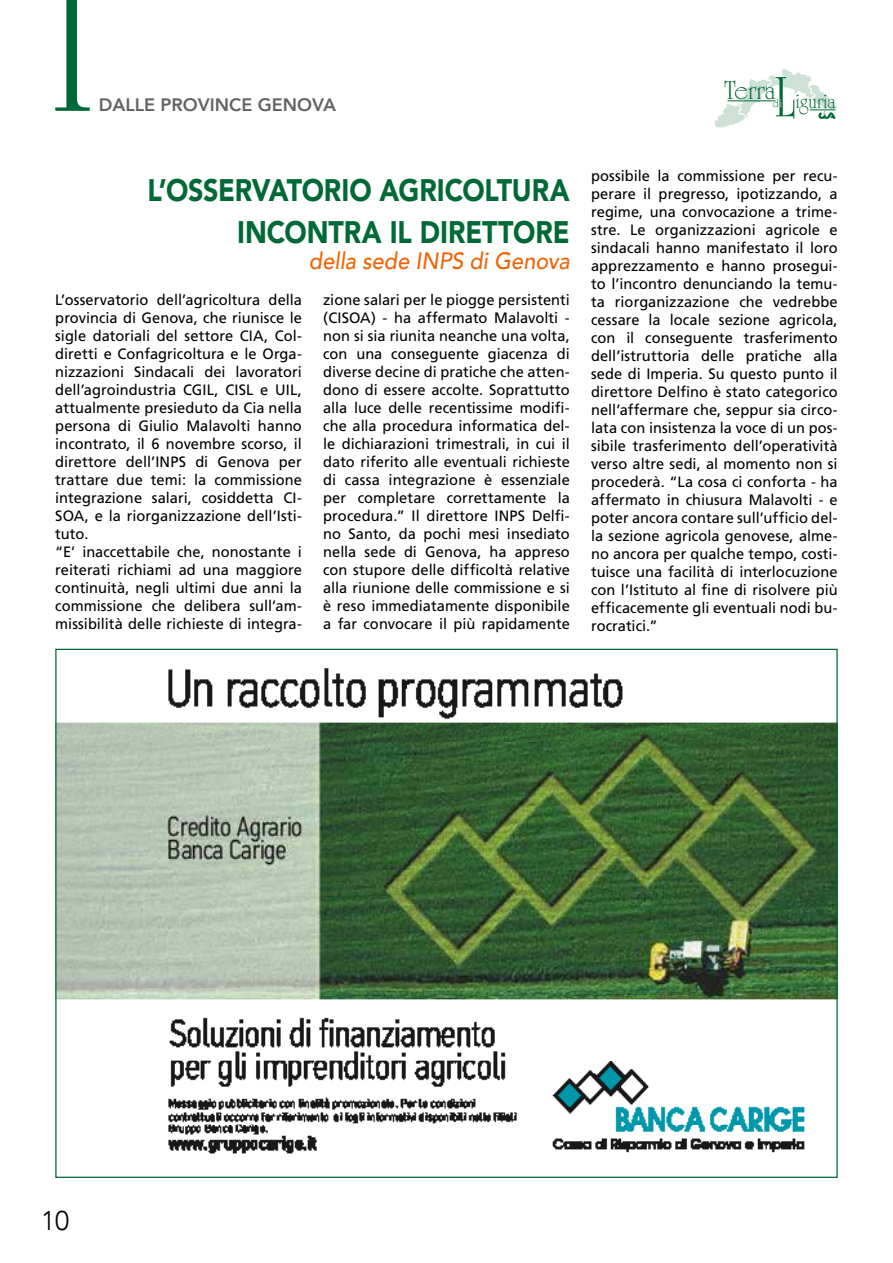
<style>
.page{position:relative;width:893px;height:1263px;background:#fff}
.page>*{position:absolute;margin:0;border:0;box-sizing:border-box;transform-origin:0 0}
.t1{font:60.9px "University Roman";color:#006935}
.t2{font:900 31.05px/41.7px "Avenir";letter-spacing:-.005em;color:#006935;text-align:right;scale:.86 1}
.t3{font:27.9px "University Roman";color:#006935}
.t4{font:300 27px "Avenir";color:#000}
.t5{font:italic 500 23.7px "Avenir";color:#ec6608;scale:.92 1}
.t6{font:21.45px "University Roman";color:#006935}
.t7{font:800 18px "Avenir";color:#646363}
.t8{font:15px/18px "Frutiger";color:#000;text-align:justify}
.t9{font:11.85px "University Roman";color:#006935}
.s1{font-size:11.85px;color:#fff}
</style>
<div class="page">
<svg style="left:55px;top:0;width:35px;height:111px"></svg>
<svg style="left:715px;top:68px;width:123px;height:60px"></svg>
<img style="left:57px;top:668px;width:779px;height:486px">
<h1 class="t1" style="left:775px;top:62px;width:22px">L</h1>
<h3 class="t3" style="left:725px;top:74px;width:52px">Terra</h3>
<h3 class="t6" style="left:780px;top:88px;width:57px"><span class="s1">i</span> iguria</h3>
<p class="t7" style="left:99px;top:90px;width:239px">DALLE PROVINCE GENOVA</p>
<p class="t9" style="left:773px;top:96px;width:7px">d</p>
<h2 class="t2" style="left:147px;top:169px;width:493px">L’OSSERVATORIO AGRICOLTURA<br>INCONTRA IL DIRETTORE</h2>
<h3 class="t5" style="left:309px;top:247px;width:285px">della sede INPS di Genova</h3>
<p class="t8" style="left:55px;top:290px;width:248px;text-align:left">L’osservatorio dell’agricoltura della provincia di Genova, che riunisce le sigle datoriali del settore CIA, Col&shy;diretti e Confagricoltura e le Orga&shy;nizzazioni Sindacali dei lavoratori dell’agroindustria CGIL, CISL e UIL, attualmente presieduto da Cia nella persona di Giulio Malavolti hanno incontrato, il 6 novembre scorso, il direttore dell’INPS di Genova per trattare due temi: la commissione integrazione salari, cosiddetta CI-SOA, e la riorganizzazione dell’Isti&shy;tuto.<br>“E’ inaccettabile che, nonostante i reiterati richiami ad una maggiore continuità, negli ultimi due anni la commissione che delibera sull’am&shy;missibilità delle richieste di integra-</p>
<p class="t8" style="left:323px;top:290px;width:248px">zione salari per le piogge persistenti (CISOA) - ha affermato Malavolti - non si sia riunita neanche una volta, con una conseguente giacenza di diverse decine di pratiche che atten&shy;dono di essere accolte. Soprattutto alla luce delle recentissime modifi&shy;che alla procedura informatica del&shy;le dichiarazioni trimestrali, in cui il dato riferito alle eventuali richieste di cassa integrazione è essenziale per completare correttamente la procedura.” Il direttore INPS Delfi&shy;no Santo, da pochi mesi insediato nella sede di Genova, ha appreso con stupore delle difficoltà relative alla riunione delle commissione e si è reso immediatamente disponibile a far convocare il più rapidamente</p>
<p class="t8" style="left:591px;top:167px;width:248px">possibile la commissione per recu&shy;perare il pregresso, ipotizzando, a regime, una convocazione a trime&shy;stre. Le organizzazioni agricole e sindacali hanno manifestato il loro apprezzamento e hanno prosegui&shy;to l’incontro denunciando la temu&shy;ta riorganizzazione che vedrebbe cessare la locale sezione agricola, con il conseguente trasferimento dell’istruttoria delle pratiche alla sede di Imperia. Su questo punto il direttore Delfino è stato categorico nell’affermare che, seppur sia circo&shy;lata con insistenza la voce di un pos&shy;sibile trasferimento dell’operatività verso altre sedi, al momento non si procederà. “La cosa ci conforta - ha affermato in chiusura Malavolti - e poter ancora contare sull’ufficio del&shy;la sezione agricola genovese, alme&shy;no ancora per qualche tempo, costi&shy;tuisce una facilità di interlocuzione con l’Istituto al fine di risolvere più efficacemente gli eventuali nodi bu&shy;rocratici.”</p>
<h3 class="t4" style="left:41px;top:1205px;width:30px">10</h3>
</div>
